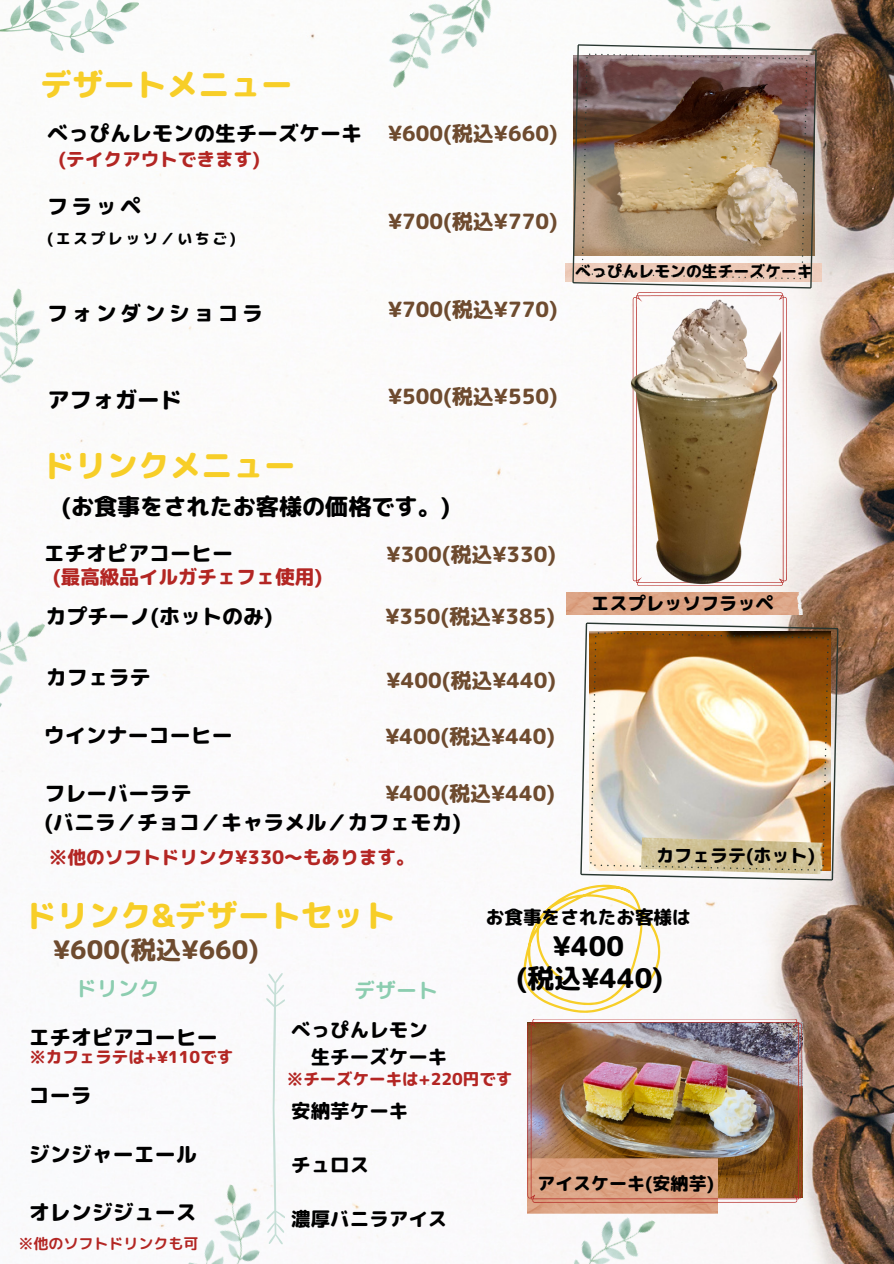
<style>
.page{position:relative;width:894px;height:1264px;background:#fff}
.page>*{position:absolute;margin:0;border:0;box-sizing:border-box;transform-origin:0 0}
.t1{font:31.5px "rounded mplus 1 p heavy";color:#f7ce28}
.t2{font:27px "rounded mplus 1 p heavy";color:#000}
.t3{font:25.5px "rounded mplus 1 p heavy";color:#6e4b2f}
.t4{font:23.1px "rounded mplus 1 p heavy";color:#000}
.t5{font:22.5px "rounded mplus 1 p heavy";color:#000}
.t6{font:21px/29.2px "rounded mplus 1 p heavy";color:#000}
.t7{font:21px "rounded mplus 1 p heavy";color:#6e4b2f}
.t8{font:21px "rounded mplus 1 p heavy";letter-spacing:.16em;color:#000}
.t9{font:21px "rounded mplus 1 p bold";color:#8ccdb0}
.t10{font:19.5px/27px "rounded mplus 1 p heavy";color:#000}
.t11{font:19.5px "rounded mplus 1 p heavy";color:#b32623}
.t12{font:18.6px "rounded mplus 1 p heavy";color:#b32623}
.t13{font:18.6px "rounded mplus 1 p heavy";color:#000}
.t14{font:18.3px "rounded mplus 1 p heavy";color:#000}
.t15{font:18px "rounded mplus 1 p heavy";color:#000}
.t16{font:16.5px "rounded mplus 1 p heavy";color:#b32623}
.t17{font:15.9px "rounded mplus 1 p heavy";color:#000}
.t18{font:15px "rounded mplus 1 p heavy";letter-spacing:.16em;color:#000}
.t19{font:15px "rounded mplus 1 p bold";color:#b32623}
</style>
<div class="page">
<img style="left:2px;top:2px;width:891px;height:1261px">
<img style="left:0;top:0;width:138px;height:52px">
<img style="left:365px;top:2px;width:90px;height:95px">
<img style="left:0;top:282px;width:61px;height:164px">
<img style="left:0;top:598px;width:50px;height:165px">
<img style="left:167px;top:1180px;width:110px;height:83px">
<img style="left:530px;top:1213px;width:129px;height:50px">
<svg style="left:457px;top:499px;width:436px;height:504px"></svg>
<svg style="left:780px;top:405px;width:6px;height:181px"></svg>
<img style="left:455px;top:0;width:438px;height:405px">
<img style="left:606px;top:282px;width:174px;height:315px">
<img style="left:527px;top:1202px;width:190px;height:11px">
<img style="left:527px;top:1018px;width:274px;height:184px">
<svg style="left:266px;top:973px;width:19px;height:271px"></svg>
<svg style="left:522px;top:882px;width:140px;height:131px"></svg>
<p class="t1" style="left:41px;top:62px;width:254px">デザートメニュー</p>
<h3 class="t6" style="left:47px;top:118px;width:316px">べっぴんレモンの生チーズケーキ</h3>
<h2 class="t12" style="left:58px;top:146px;width:203px">(テイクアウトできます)</h2>
<h3 class="t6" style="left:47px;top:191px;width:96px">フラッペ</h3>
<h3 class="t18" style="left:47px;top:228px;width:190px">(エスプレッソ／いちご)</h3>
<h3 class="t8" style="left:47px;top:298px;width:217px">フォンダンショコラ</h3>
<h4 class="t7" style="left:388px;top:118px;width:171px">¥600(税込¥660)</h4>
<p class="t7" style="left:388px;top:206px;width:171px">¥700(税込¥770)</p>
<p class="t7" style="left:388px;top:294px;width:171px">¥700(税込¥770)</p>
<h3 class="t17" style="left:575px;top:260px;width:239px">べっぴんレモンの生チーズケーキ</h3>
<h3 class="t5" style="left:47px;top:384px;width:136px">アフォガード</h3>
<h4 class="t7" style="left:388px;top:382px;width:171px">¥500(税込¥550)</h4>
<p class="t1" style="left:44px;top:443px;width:254px">ドリンクメニュー</p>
<p class="t4" style="left:61px;top:490px;width:390px">(お食事をされたお客様の価格です。)</p>
<p class="t6" style="left:44px;top:538px;width:190px">エチオピアコーヒー</p>
<p class="t11" style="left:53px;top:563px;width:271px">(最高級品イルガチェフェ使用)</p>
<h3 class="t6" style="left:46px;top:601px;width:229px">カプチーノ(ホットのみ)</h3>
<h2 class="t7" style="left:386px;top:539px;width:171px">¥300(税込¥330)</h2>
<h4 class="t7" style="left:385px;top:601px;width:171px">¥350(税込¥385)</h4>
<h3 class="t6" style="left:46px;top:663px;width:106px">カフェラテ</h3>
<h3 class="t6" style="left:44px;top:720px;width:190px">ウインナーコーヒー</h3>
<h3 class="t7" style="left:385px;top:721px;width:171px">¥400(税込¥440)</h3>
<h4 class="t7" style="left:386px;top:665px;width:171px">¥400(税込¥440)</h4>
<h4 class="t7" style="left:385px;top:778px;width:171px">¥400(税込¥440)</h4>
<h3 class="t6" style="left:45px;top:778px;width:418px">フレーバーラテ<br>(バニラ／チョコ／キャラメル／カフェモカ)</h3>
<h4 class="t12" style="left:49px;top:844px;width:367px">※他のソフトドリンク¥330〜もあります。</h4>
<h3 class="t14" style="left:591px;top:590px;width:184px">エスプレッソフラッペ</h3>
<h3 class="t15" style="left:656px;top:842px;width:160px">カフェラテ(ホット)</h3>
<h1 class="t1" style="left:25px;top:893px;width:371px">ドリンク&amp;デザートセット</h1>
<h3 class="t3" style="left:53px;top:932px;width:207px">¥600(税込¥660)</h3>
<h3 class="t9" style="left:76px;top:973px;width:85px">ドリンク</h3>
<h4 class="t9" style="left:354px;top:974px;width:85px">デザート</h4>
<h3 class="t13" style="left:486px;top:903px;width:206px">お食事をされたお客様は</h3>
<p class="t2" style="left:553px;top:927px;width:72px">¥400</p>
<h3 class="t2" style="left:516px;top:959px;width:149px">(税込¥440)</h3>
<p class="t6" style="left:29px;top:1022px;width:190px">エチオピアコーヒー</p>
<p class="t16" style="left:29px;top:1045px;width:205px">※カフェラテは+¥110です</p>
<h4 class="t6" style="left:29px;top:1080px;width:64px">コーラ</h4>
<p class="t6" style="left:29px;top:1139px;width:169px">ジンジャーエール</p>
<p class="t6" style="left:29px;top:1197px;width:169px">オレンジジュース</p>
<p class="t19" style="left:18px;top:1232px;width:181px">※他のソフトドリンクも可</p>
<h4 class="t10" style="left:311px;top:1015px;width:138px;text-indent:-19px">べっぴんレモン生チーズケーキ</h4>
<h2 class="t10" style="left:291px;top:1096px;width:118px">安納芋ケーキ</h2>
<h3 class="t10" style="left:291px;top:1150px;width:79px">チュロス</h3>
<h3 class="t10" style="left:291px;top:1204px;width:157px">濃厚バニラアイス</h3>
<h1 class="t16" style="left:287px;top:1066px;width:227px">※チーズケーキは+220円です</h1>
<h3 class="t15" style="left:537px;top:1170px;width:178px">アイスケーキ(安納芋)</h3>
</div>
